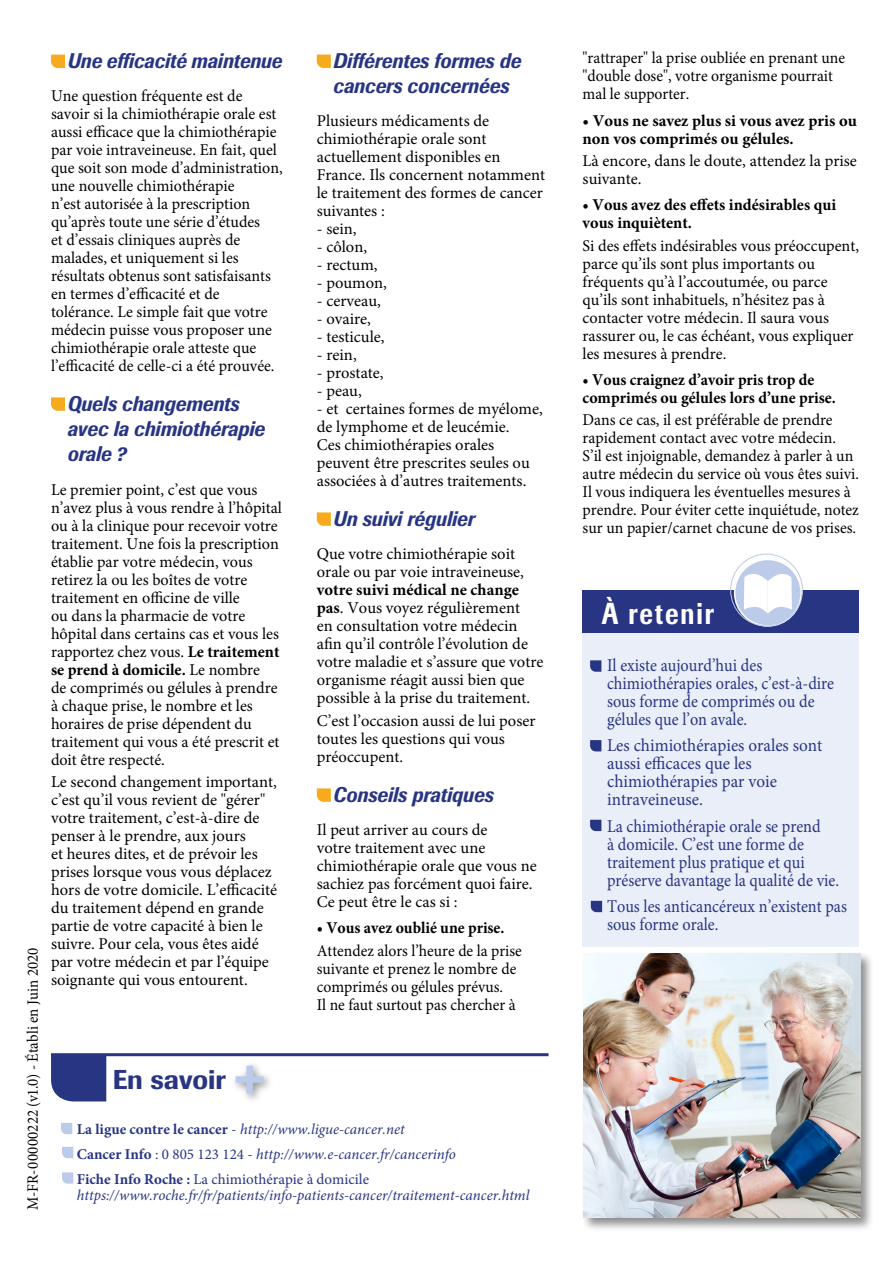
<style>
.page{position:relative;width:893px;height:1263px;background:#fff}
.page>*{position:absolute;margin:0;border:0;box-sizing:border-box;transform-origin:0 0}
.t1{font:500 30px "Imago";letter-spacing:.08em;color:#fff;scale:.8 1}
.t2{font:500 27px "Imago";color:#283583}
.t3{font:italic 500 21px/25.2px "Imago";color:#283583;scale:.9 1}
.t4{font:italic 500 21px "Imago";color:#283583;scale:.89 1}
.t5{font:18px/18px "Minion Pro";color:#283583;scale:.9 1}
.t6{font:18px/18px "Minion Pro";color:#283583;scale:.95 1}
.t7{font:16.5px/18px "Minion Pro";color:#000}
.t8{font:16.5px/18px "Minion Pro";color:#000;scale:.96 1}
.t9{font:16.5px/18px "Minion Pro";color:#000;scale:.95 1}
.t10{font:700 16.5px/18px "Minion Pro";color:#000}
.t11{font:700 16.5px/18px "Minion Pro";color:#000;scale:.95 1}
.t12{font:15.75px "Minion Pro";letter-spacing:.01em;color:#000;scale:.95 1}
.t13{font:italic 15px/25px "Minion Pro";color:#283583}
.s1{font-weight:700}
.s2{font-weight:700;font-style:normal}
.s3{font-style:normal}
</style>
<div class="page">
<div style="left:581px;top:951px;width:294px;height:281px;background:#000;opacity:.45"></div>
<img style="left:584px;top:953px;width:276px;height:265px">
<svg style="left:51px;top:55px;width:14px;height:13px"></svg>
<svg style="left:51px;top:397px;width:14px;height:14px"></svg>
<svg style="left:317px;top:512px;width:14px;height:14px"></svg>
<svg style="left:317px;top:788px;width:14px;height:14px"></svg>
<svg style="left:317px;top:55px;width:14px;height:13px"></svg>
<div style="left:583px;top:601px;width:276px;height:345px;background:#e9eef9"></div>
<div style="left:583px;top:590px;width:276px;height:43px;background:#283583"></div>
<div style="left:735px;top:559px;width:66px;height:67px;background:#bccbea;border-radius:50%"></div>
<div style="left:734px;top:559px;width:68px;height:68px;border:2px solid #fff;border-radius:50%"></div>
<div style="left:730px;top:554px;width:73px;height:72px;border:1px solid #bccbea;border-radius:50%"></div>
<svg style="left:744px;top:574px;width:48px;height:40px"></svg>
<svg style="left:61px;top:1123px;width:11px;height:11px"></svg>
<svg style="left:590px;top:820px;width:11px;height:11px"></svg>
<svg style="left:590px;top:740px;width:11px;height:11px"></svg>
<svg style="left:590px;top:660px;width:11px;height:12px"></svg>
<svg style="left:62px;top:1147px;width:11px;height:11px"></svg>
<div style="left:51px;top:1056px;width:55px;height:45px;background:#283583"></div>
<hr style="left:51px;top:1053px;width:498px;height:3px;background:#283583">
<div style="left:230px;top:1060px;width:44px;height:44px;background:#000;opacity:.45"></div>
<svg style="left:235px;top:1065px;width:30px;height:29px"></svg>
<svg style="left:591px;top:901px;width:11px;height:11px"></svg>
<svg style="left:62px;top:1172px;width:11px;height:12px"></svg>
<p class="t12" style="left:22px;top:1210px;width:278px;rotate:-90deg">M-FR-00000222 (v1.0) - Établi en Juin 2020</p>
<p class="t4" style="left:68px;top:47px;width:243px">Une efficacité maintenue</p>
<p class="t7" style="left:51px;top:87px;width:233px">Une question fréquente est de savoir si la chimiothérapie orale est aussi efficace que la chimiothérapie par voie intraveineuse. En fait, quel que soit son mode d’administration, une nouvelle chimiothérapie<br>n’est autorisée à la prescription qu’après toute une série d’études<br>et d’essais cliniques auprès de malades, et uniquement si les résultats obtenus sont satisfaisants en termes d’efficacité et de tolérance. Le simple fait que votre médecin puisse vous proposer une chimiothérapie orale atteste que l’efficacité de celle-ci a été prouvée.</p>
<p class="t3" style="left:68px;top:391px;width:221px">Quels changements avec la chimiothérapie orale ?</p>
<p class="t7" style="left:51px;top:480px;width:232px">Le premier point, c’est que vous n’avez plus à vous rendre à l’hôpital ou à la clinique pour recevoir votre traitement. Une fois la prescription établie par votre médecin, vous retirez la ou les boîtes de votre traitement en officine de ville<br>ou dans la pharmacie de votre hôpital dans certains cas et vous les rapportez chez vous. <span class="s1">Le traitement se prend à domicile.</span> Le nombre<br>de comprimés ou gélules à prendre à chaque prise, le nombre et les horaires de prise dépendent du traitement qui vous a été prescrit et doit être respecté.</p>
<p class="t7" style="left:51px;top:772px;width:228px">Le second changement important, c’est qu’il vous revient de "gérer" votre traitement, c’est-à-dire de penser à le prendre, aux jours<br>et heures dites, et de prévoir les prises lorsque vous vous déplacez hors de votre domicile. L’efficacité du traitement dépend en grande partie de votre capacité à bien le suivre. Pour cela, vous êtes aidé par votre médecin et par l’équipe soignante qui vous entourent.</p>
<h2 class="t2" style="left:113px;top:1062px;width:115px">En savoir</h2>
<p class="t3" style="left:334px;top:48px;width:210px">Différentes formes de cancers concernées</p>
<p class="t7" style="left:317px;top:112px;width:230px">Plusieurs médicaments de chimiothérapie orale sont actuellement disponibles en<br>France. Ils concernent notamment le traitement des formes de cancer suivantes :</p>
<p class="t7" style="left:317px;top:220px;width:41px">- sein,</p>
<p class="t7" style="left:317px;top:238px;width:52px">- côlon,</p>
<p class="t7" style="left:317px;top:256px;width:62px">- rectum,</p>
<p class="t7" style="left:317px;top:274px;width:72px">- poumon,</p>
<p class="t7" style="left:317px;top:292px;width:66px">- cerveau,</p>
<p class="t7" style="left:317px;top:310px;width:56px">- ovaire,</p>
<p class="t7" style="left:317px;top:328px;width:69px">- testicule,</p>
<p class="t7" style="left:317px;top:346px;width:41px">- rein,</p>
<p class="t7" style="left:317px;top:364px;width:68px">- prostate,</p>
<p class="t7" style="left:317px;top:382px;width:47px">- peau,</p>
<p class="t7" style="left:317px;top:400px;width:228px">- et certaines formes de myélome, de lymphome et de leucémie.<br>Ces chimiothérapies orales peuvent être prescrites seules ou associées à d’autres traitements.</p>
<p class="t3" style="left:334px;top:506px;width:159px">Un suivi régulier</p>
<p class="t7" style="left:317px;top:545px;width:209px">Que votre chimiothérapie soit orale ou par voie intraveineuse,</p>
<p class="t7" style="left:317px;top:581px;width:228px"><span class="s1">votre suivi médical ne change pas</span>. Vous voyez régulièrement<br>en consultation votre médecin afin qu’il contrôle l’évolution de votre maladie et s’assure que votre organisme réagit aussi bien que possible à la prise du traitement.</p>
<p class="t7" style="left:317px;top:711px;width:220px">C’est l’occasion aussi de lui poser toutes les questions qui vous préoccupent.</p>
<p class="t3" style="left:334px;top:782px;width:180px">Conseils pratiques</p>
<p class="t7" style="left:317px;top:820px;width:221px">Il peut arriver au cours de<br>votre traitement avec une chimiothérapie orale que vous ne sachiez pas forcément quoi faire.<br>Ce peut être le cas si :</p>
<p class="t11" style="left:317px;top:919px;width:199px">• Vous avez oublié une prise.</p>
<p class="t9" style="left:317px;top:941px;width:217px">Attendez alors l’heure de la prise suivante et prenez le nombre de comprimés ou gélules prévus.<br>Il ne faut surtout pas chercher à</p>
<p class="t13" style="left:77px;top:1116px;width:381px"><span class="s2">La ligue contre le cancer</span> <span class="s3">-</span> http://www.ligue-cancer.net<br><span class="s2">Cancer Info</span> <span class="s3">: 0 805 123 124 -</span> http://www.e-cancer.fr/cancerinfo<br><span class="s2">Fiche Info Roche :</span> <span class="s3">La chimiothérapie à domicile</span></p>
<p class="t13" style="left:77px;top:1183px;width:454px">https://www.roche.fr/fr/patients/info-patients-cancer/traitement-cancer.html</p>
<p class="t9" style="left:583px;top:49px;width:278px">"rattraper" la prise oubliée en prenant une "double dose", votre organisme pourrait mal le supporter.</p>
<p class="t10" style="left:583px;top:111px;width:276px">• Vous ne savez plus si vous avez pris ou non vos comprimés ou gélules.</p>
<p class="t7" style="left:583px;top:152px;width:276px">Là encore, dans le doute, attendez la prise suivante.</p>
<p class="t10" style="left:583px;top:196px;width:255px">• Vous avez des effets indésirables qui vous inquiètent.</p>
<p class="t7" style="left:583px;top:236px;width:278px">Si des effets indésirables vous préoccupent, parce qu’ils sont plus importants ou fréquents qu’à l’accoutumée, ou parce qu’ils sont inhabituels, n’hésitez pas à contacter votre médecin. Il saura vous rassurer ou, le cas échéant, vous expliquer les mesures à prendre.</p>
<p class="t11" style="left:583px;top:371px;width:268px">• Vous craignez d’avoir pris trop de comprimés ou gélules lors d’une prise.</p>
<p class="t8" style="left:583px;top:411px;width:289px">Dans ce cas, il est préférable de prendre rapidement contact avec votre médecin.<br>S’il est injoignable, demandez à parler à un autre médecin du service où vous êtes suivi.<br>Il vous indiquera les éventuelles mesures à prendre. Pour éviter cette inquiétude, notez sur un papier/carnet chacune de vos prises.</p>
<h1 class="t1" style="left:602px;top:594px;width:142px">À retenir</h1>
<p class="t5" style="left:607px;top:656px;width:254px">Il existe aujourd’hui des chimiothérapies orales, c’est-à-dire sous forme de comprimés ou de gélules que l’on avale.</p>
<p class="t6" style="left:607px;top:736px;width:228px">Les chimiothérapies orales sont aussi efficaces que les chimiothérapies par voie intraveineuse.</p>
<p class="t5" style="left:607px;top:817px;width:259px">La chimiothérapie orale se prend<br>à domicile. C’est une forme de traitement plus pratique et qui préserve davantage la qualité de vie.</p>
<p class="t5" style="left:607px;top:897px;width:268px">Tous les anticancéreux n’existent pas sous forme orale.</p>
</div>
